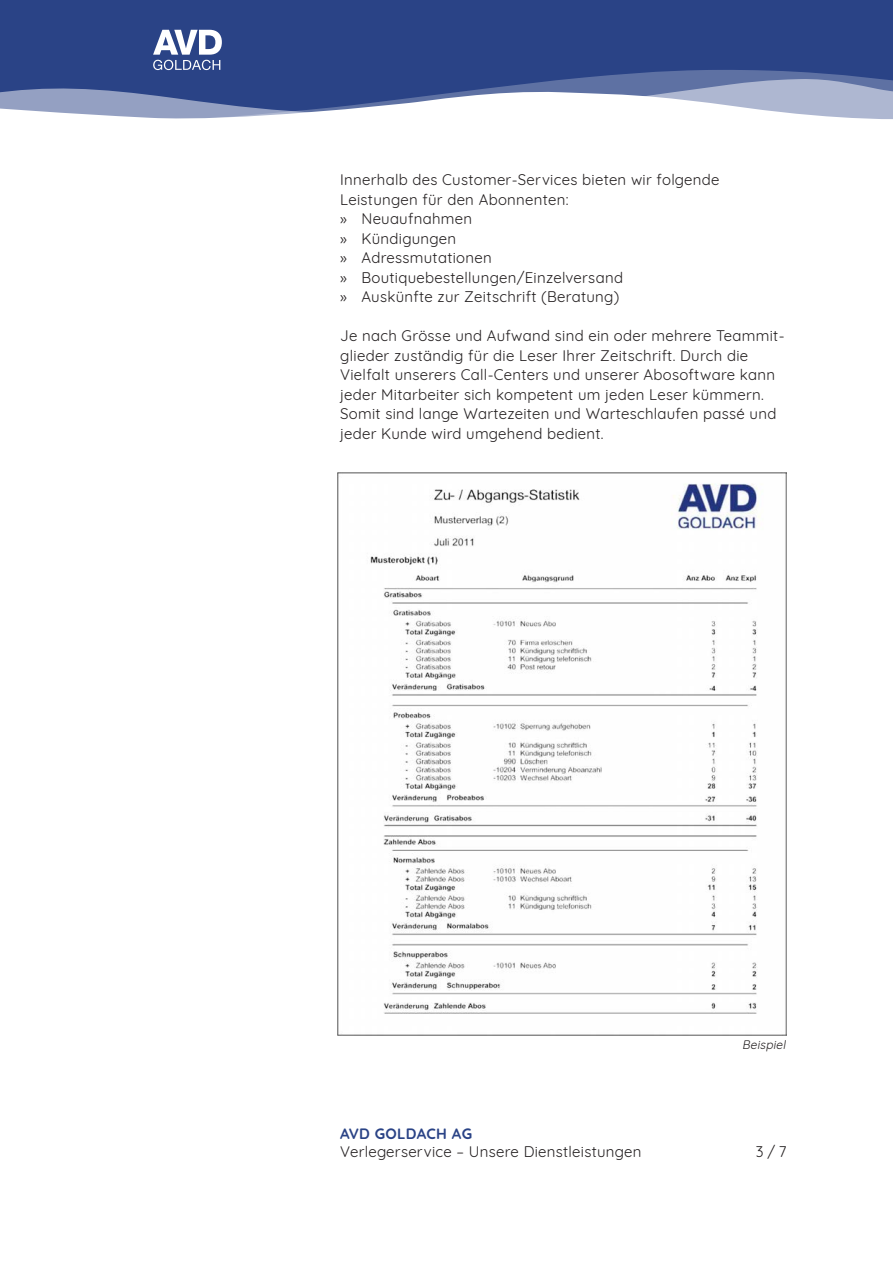
<style>
.page{position:relative;width:893px;height:1263px;background:#fff}
.page>*{position:absolute;margin:0;border:0;box-sizing:border-box;transform-origin:0 0}
.t1{font:15px/19.5px "Quicksand";letter-spacing:.02em;color:#231f20}
.t2{font:700 15px "Quicksand";letter-spacing:.02em;color:#2a4386}
.t3{font:italic 12px "Quicksand";color:#231f20}
</style>
<div class="page">
<div style="left:0;top:0;width:893px;height:130px;background:#2a4386"></div>
<svg style="left:24px;top:70px;width:869px;height:20px"></svg>
<svg style="left:0;top:90px;width:893px;height:40px;background:#c5ccde"></svg>
<svg style="left:153px;top:30px;width:69px;height:40px"></svg>
<img style="left:338px;top:473px;width:449px;height:562px">
<p class="t1" style="left:340px;top:168px;width:381px">Innerhalb des Customer-Services bieten wir folgende<br>Leistungen für den Abonnenten:<br>» Neuaufnahmen<br>» Kündigungen<br>» Adressmutationen<br>» Boutiquebestellungen/Einzelversand<br>» Auskünfte zur Zeitschrift (Beratung)</p>
<p class="t1" style="left:340px;top:324px;width:446px">Je nach Grösse und Aufwand sind ein oder mehrere Teammit&shy;glieder zuständig für die Leser Ihrer Zeitschrift. Durch die Vielfalt unserers Call-Centers und unserer Abosoftware kann jeder Mitarbeiter sich kompetent um jeden Leser kümmern.<br>Somit sind lange Wartezeiten und Warteschlaufen passé und jeder Kunde wird umgehend bedient.</p>
<p class="t3" style="left:742px;top:1036px;width:48px">Beispiel</p>
<p class="t2" style="left:340px;top:1121px;width:133px">AVD GOLDACH AG</p>
<p class="t1" style="left:340px;top:1140px;width:303px">Verlegerservice – Unsere Dienstleistungen</p>
<p class="t1" style="left:756px;top:1140px;width:32px">3 / 7</p>
</div>
